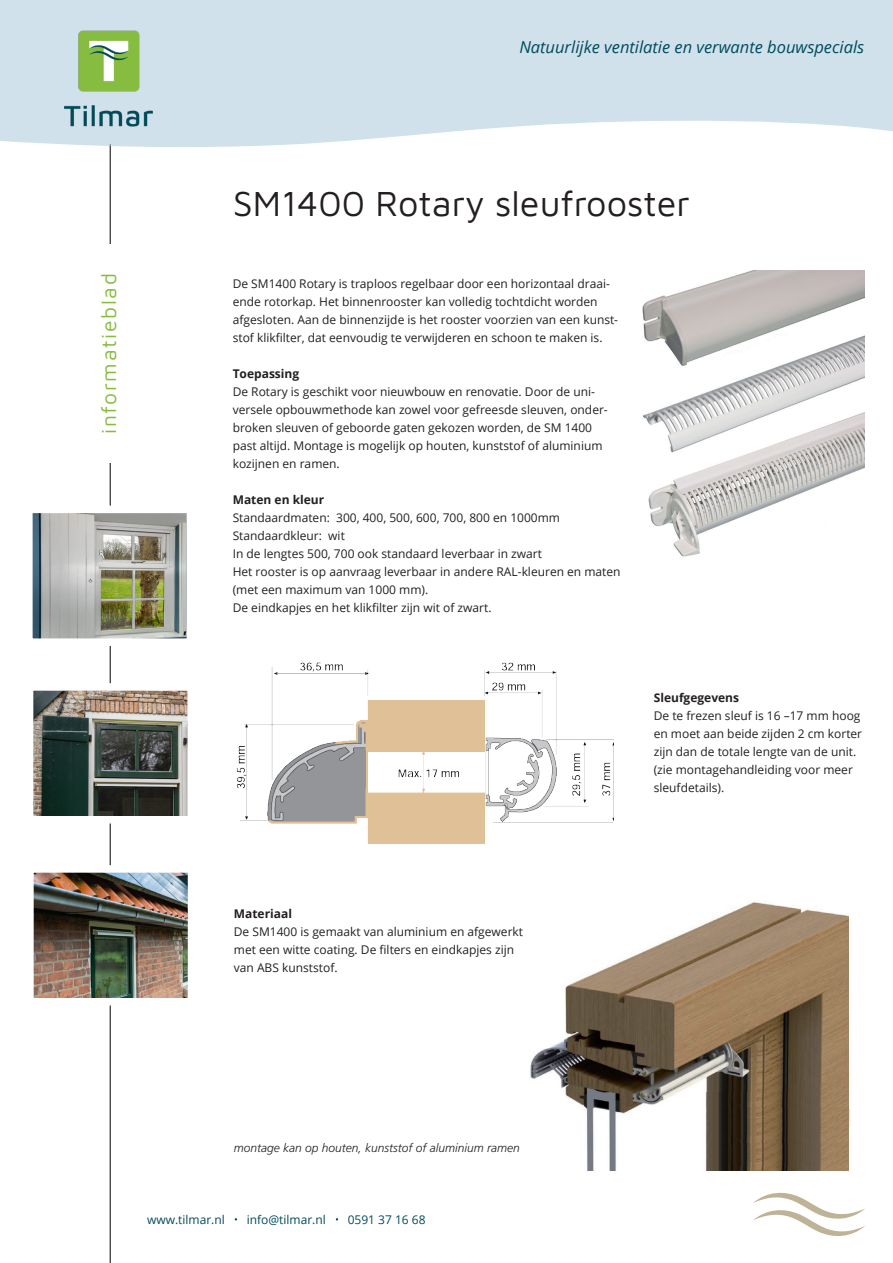
<style>
.page{position:relative;width:893px;height:1263px;background:#fff}
.page>*{position:absolute;margin:0;border:0;box-sizing:border-box;transform-origin:0 0}
.t1{font:36px "Maven Pro";color:#231f20}
.t2{font:21px "Maven Pro";letter-spacing:.08em;color:#86bd40}
.t3{font:italic 16.5px "Open Sans";color:#004b5a}
.t4{font:12px/18px "Open Sans";color:#231f20}
.t5{font:700 12px "Open Sans";color:#231f20}
.Alineastijl_1{font:italic 300 12px "Frutiger LT Std";color:#231f20}
.t6{font:12px "Open Sans";color:#004b5a}
</style>
<div class="page">
<hr style="left:110px;top:144px;width:1px;height:1119px;background:#000">
<svg style="left:0;top:0;width:893px;height:148px;fill:#d0e1eb"></svg>
<img style="left:60px;top:29px;width:98px;height:99px">
<svg style="left:753px;top:1192px;width:112px;height:44px"></svg>
<div style="left:96px;top:244px;width:32px;height:219px;background:#fff"></div>
<img style="left:642px;top:270px;width:222px;height:287px">
<img style="left:236px;top:662px;width:377px;height:182px">
<img style="left:530px;top:902px;width:319px;height:268px">
<img style="left:700px;top:1093px;width:149px;height:15px">
<img style="left:849px;top:1110px;width:1px;height:17px">
<img style="left:700px;top:1108px;width:149px;height:10px">
<img style="left:700px;top:1118px;width:149px;height:9px">
<img style="left:700px;top:1127px;width:149px;height:26px">
<img style="left:700px;top:1153px;width:149px;height:17px">
<img style="left:34px;top:515px;width:151px;height:122px">
<div style="left:25px;top:506px;width:169px;height:140px;border:8px solid #fff"></div>
<img style="left:35px;top:692px;width:151px;height:122px">
<div style="left:26px;top:683px;width:169px;height:140px;border:8px solid #fff"></div>
<img style="left:35px;top:874px;width:151px;height:122px">
<div style="left:26px;top:865px;width:169px;height:140px;border:8px solid #fff"></div>
<p class="t2" style="left:95px;top:434px;width:162px;rotate:-90deg">informatieblad</p>
<p class="t3" style="left:519px;top:35px;width:346px">Natuurlijke ventilatie en verwante bouwspecials</p>
<p class="t1" style="left:233px;top:179px;width:459px">SM1400 Rotary sleufrooster</p>
<p class="t4" style="left:233px;top:274px;width:387px">De SM1400 Rotary is traploos regelbaar door een horizontaal draai&shy;ende rotorkap. Het binnenrooster kan volledig tochtdicht worden afgesloten. Aan de binnenzijde is het rooster voorzien van een kunst&shy;stof klikfilter, dat eenvoudig te verwijderen en schoon te maken is.</p>
<p class="t5" style="left:233px;top:365px;width:68px">Toepassing</p>
<p class="t4" style="left:233px;top:382px;width:377px">De Rotary is geschikt voor nieuwbouw en renovatie. Door de uni&shy;versele opbouwmethode kan zowel voor gefreesde sleuven, onder&shy;broken sleuven of geboorde gaten gekozen worden, de SM 1400 past altijd. Montage is mogelijk op houten, kunststof of aluminium kozijnen en ramen.</p>
<p class="t5" style="left:233px;top:491px;width:93px">Maten en kleur</p>
<p class="t4" style="left:233px;top:508px;width:329px">Standaardmaten: 300, 400, 500, 600, 700, 800 en 1000mm</p>
<p class="t4" style="left:233px;top:526px;width:114px">Standaardkleur: wit</p>
<p class="t4" style="left:233px;top:544px;width:311px">In de lengtes 500, 700 ook standaard leverbaar in zwart</p>
<p class="t4" style="left:233px;top:562px;width:389px">Het rooster is op aanvraag leverbaar in andere RAL-kleuren en maten (met een maximum van 1000 mm).</p>
<p class="t4" style="left:233px;top:598px;width:260px">De eindkapjes en het klikfilter zijn wit of zwart.</p>
<p class="t5" style="left:654px;top:689px;width:87px">Sleufgegevens</p>
<p class="t4" style="left:654px;top:706px;width:210px">De te frezen sleuf is 16 –17 mm hoog en moet aan beide zijden 2 cm korter zijn dan de totale lengte van de unit. (zie montagehandleiding voor meer sleufdetails).</p>
<p class="t5" style="left:234px;top:905px;width:60px">Materiaal</p>
<p class="t4" style="left:234px;top:922px;width:291px">De SM1400 is gemaakt van aluminium en afgewerkt met een witte coating. De filters en eindkapjes zijn</p>
<p class="t4" style="left:234px;top:958px;width:105px">van ABS kunststof.</p>
<p class="Alineastijl_1" style="left:234px;top:1141px;width:288px">montage kan op houten, kunststof of aluminium ramen</p>
<p class="t6" style="left:147px;top:1211px;width:79px">www.tilmar.nl</p>
<p class="t6" style="left:247px;top:1211px;width:81px">info@tilmar.nl</p>
<p class="t6" style="left:348px;top:1211px;width:80px">0591 37 16 68</p>
</div>
